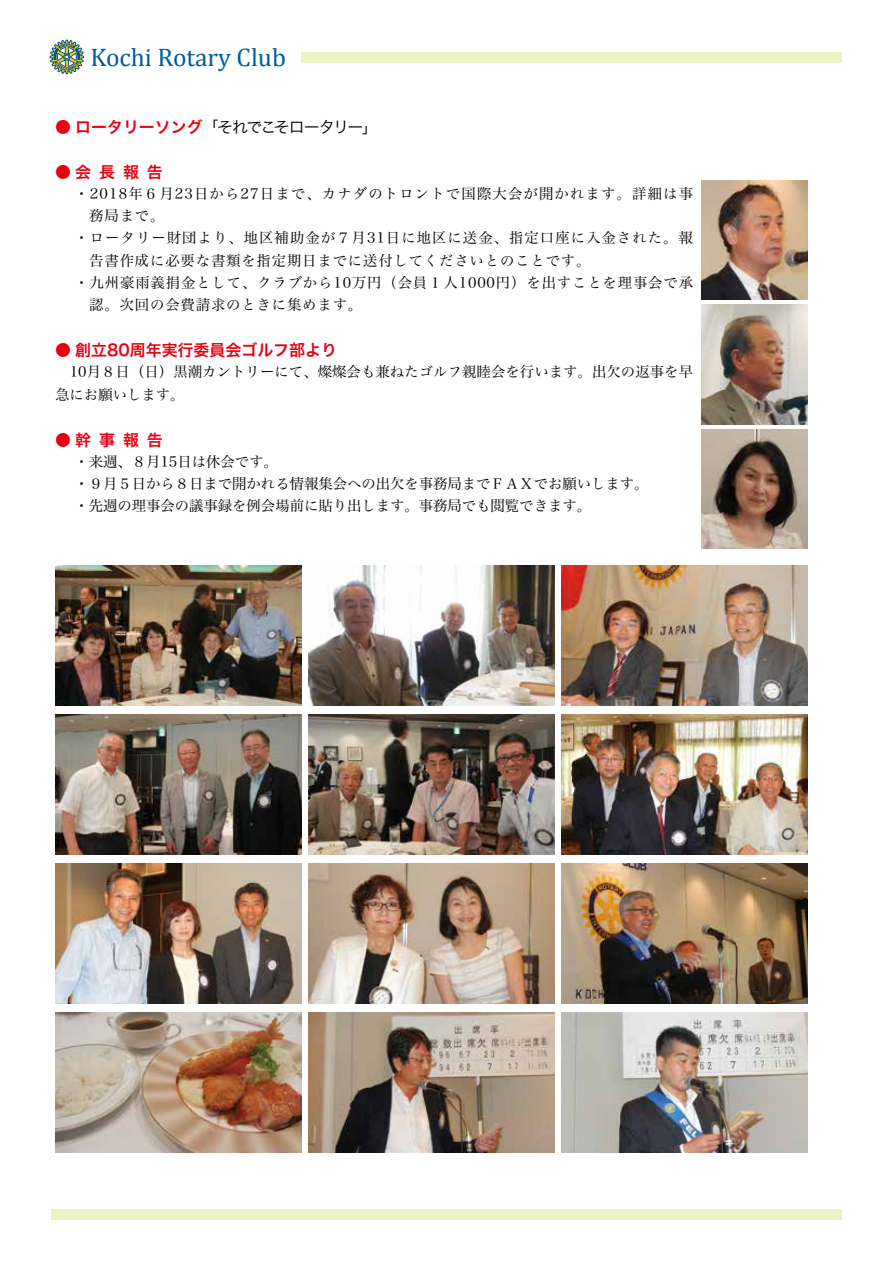
<style>
.page{position:relative;width:893px;height:1263px;background:#fff}
.page>*{position:absolute;margin:0;border:0;box-sizing:border-box;transform-origin:0 0}
.t1{font:25.5px "Cambria";color:#005d97}
.t2{font:15.9px "Hira Kaku Pro W6";color:#e60012}
.t3{font:15.9px "Hira Kaku Pro W3";letter-spacing:-.1em;color:#000}
.t4{font:14.4px "Hira Min Pro W3";letter-spacing:.06em;color:#000}
.t5{font:14.4px/22.4px "Hira Min Pro W3";color:#000}
.t6{font:14.4px/22.4px "Hira Min Pro W3";letter-spacing:.005em;color:#000}
.t7{font:14.4px "Hira Min Pro W3";letter-spacing:.08em;color:#000}
.s1{font-family:"Hira Kaku Pro W6";color:#e60012}
.s2{font-family:"Hira Kaku Pro W3"}
</style>
<div class="page">
<svg style="left:50px;top:39px;width:34px;height:36px"></svg>
<div style="left:51px;top:1209px;width:791px;height:10px;background:#edf2c5"></div>
<div style="left:302px;top:52px;width:540px;height:11px;background:#edf2c5"></div>
<img style="left:702px;top:305px;width:106px;height:119px">
<img style="left:702px;top:429px;width:106px;height:120px">
<img style="left:702px;top:180px;width:106px;height:119px">
<img style="left:308px;top:566px;width:247px;height:140px">
<img style="left:308px;top:714px;width:247px;height:141px">
<img style="left:308px;top:863px;width:247px;height:140px">
<img style="left:308px;top:1012px;width:247px;height:140px">
<img style="left:55px;top:566px;width:247px;height:140px">
<img style="left:55px;top:714px;width:247px;height:141px">
<img style="left:55px;top:863px;width:247px;height:140px">
<img style="left:55px;top:1012px;width:247px;height:140px">
<img style="left:561px;top:566px;width:247px;height:140px">
<img style="left:561px;top:714px;width:247px;height:141px">
<img style="left:561px;top:863px;width:247px;height:140px">
<img style="left:561px;top:1012px;width:247px;height:140px">
<h1 class="t1" style="left:91px;top:42px;width:197px">Kochi Rotary Club</h1>
<p class="t3" style="left:55px;top:113px;width:324px"><span class="s1">● ロータリーソング</span>「それでこそロータリー」</p>
<p class="t2" style="left:55px;top:157px;width:109px"><span class="s2">●</span>会長報告</p>
<p class="t7" style="left:74px;top:181px;width:620px">・2018年６月23日から27日まで、カナダのトロントで国際大会が開かれます。詳細は事</p>
<p class="t4" style="left:89px;top:203px;width:77px">務局まで。</p>
<p class="t4" style="left:74px;top:226px;width:620px">・ロータリー財団より、地区補助金が７月31日に地区に送金、指定口座に入金された。報</p>
<p class="t4" style="left:89px;top:248px;width:503px">告書作成に必要な書類を指定期日までに送付してくださいとのことです。</p>
<p class="t4" style="left:74px;top:270px;width:620px">・九州豪雨義捐金として、クラブから10万円（会員１人1000円）を出すことを理事会で承</p>
<p class="t4" style="left:89px;top:293px;width:274px">認。次回の会費請求のときに集めます。</p>
<p class="t2" style="left:55px;top:336px;width:283px"><span class="s2">●</span> 創立80周年実行委員会ゴルフ部より</p>
<p class="t6" style="left:55px;top:359px;width:639px">　10月８日（日）黒潮カントリーにて、燦燦会も兼ねたゴルフ親睦会を行います。出欠の返事を早急にお願いします。</p>
<p class="t2" style="left:55px;top:425px;width:109px"><span class="s2">●</span>幹事報告</p>
<p class="t5" style="left:74px;top:449px;width:576px">・来週、８月15日は休会です。<br>・９月５日から８日まで開かれる情報集会への出欠を事務局までＦＡＸでお願いします。・先週の理事会の議事録を例会場前に貼り出します。事務局でも閲覧できます。</p>
</div>
